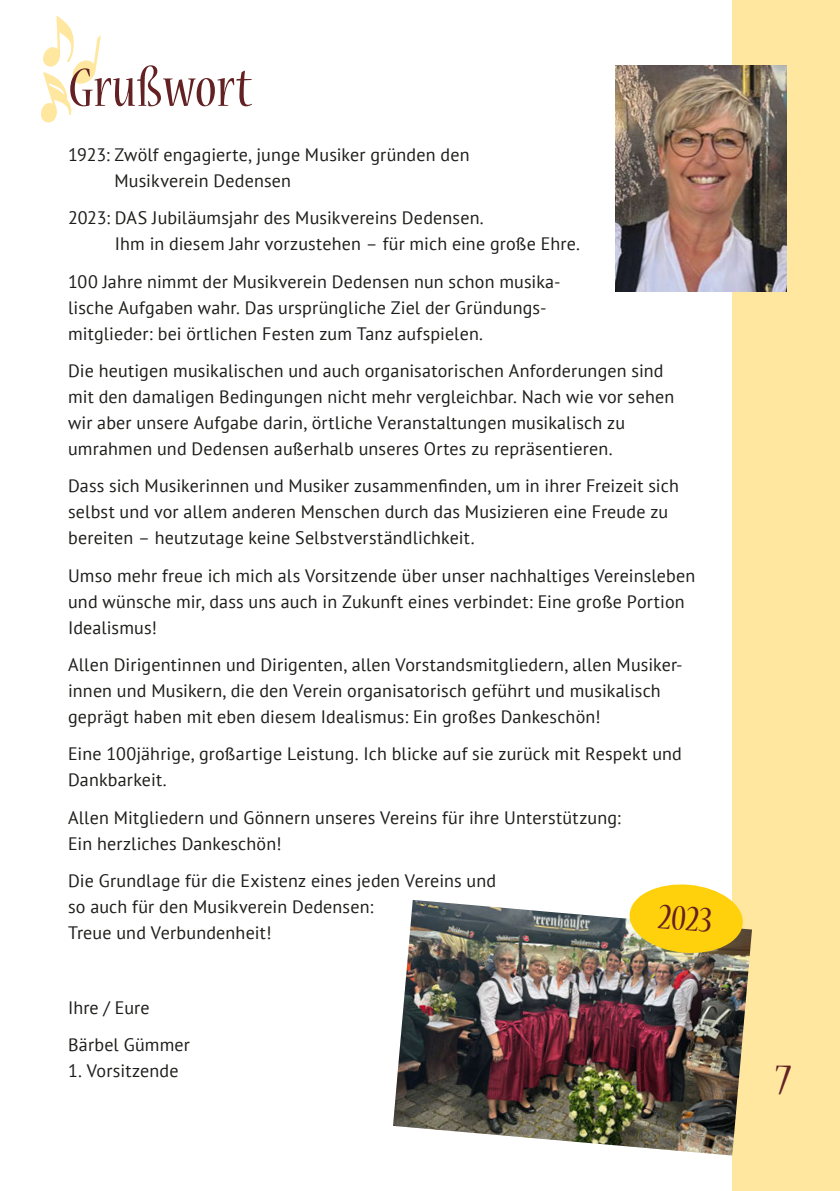
<style>
.page{position:relative;width:840px;height:1191px;background:#fff}
.page>*{position:absolute;margin:0;border:0;box-sizing:border-box;transform-origin:0 0}
.t1{font:condensed 60px "Nueva Std";color:#642123}
.t2{font:condensed 48px "Nueva Std";color:#642123}
.t3{font:condensed 40px "Nueva Std";color:#642123}
.t4{font:18px/26px "PT Sans";letter-spacing:.01em;color:#1d1d1b}
</style>
<div class="page">
<div style="left:731px;top:0;width:108px;height:1191px;background:#ffe7a0"></div>
<svg style="left:41px;top:16px;width:60px;height:106px"></svg>
<img style="left:615px;top:65px;width:170px;height:227px">
<img style="left:393px;top:900px;width:358px;height:255px">
<svg style="left:627px;top:882px;width:117px;height:73px;background:#eecc3a"></svg>
<h1 class="t1" style="left:68px;top:61px;width:185px">Grußwort</h1>
<p class="t4" style="left:114px;top:141px;width:356px;text-indent:-46px">1923: Zwölf engagierte, junge Musiker gründen den<br>Musikverein Dedensen</p>
<p class="t4" style="left:115px;top:204px;width:466px;text-indent:-47px">2023: DAS Jubiläumsjahr des Musikvereins Dedensen.<br>Ihm in diesem Jahr vorzustehen – für mich eine große Ehre.</p>
<p class="t4" style="left:68px;top:268px;width:494px">100 Jahre nimmt der Musikverein Dedensen nun schon musika&shy;lische Aufgaben wahr. Das ursprüngliche Ziel der Gründungs&shy;mitglieder: bei örtlichen Festen zum Tanz aufspielen.</p>
<p class="t4" style="left:68px;top:357px;width:607px">Die heutigen musikalischen und auch organisatorischen Anforderungen sind mit den damaligen Bedingungen nicht mehr vergleichbar. Nach wie vor sehen wir aber unsere Aufgabe darin, örtliche Veranstaltungen musikalisch zu umrahmen und Dedensen außerhalb unseres Ortes zu repräsentieren.</p>
<p class="t4" style="left:68px;top:472px;width:612px">Dass sich Musikerinnen und Musiker zusammenfinden, um in ihrer Freizeit sich selbst und vor allem anderen Menschen durch das Musizieren eine Freude zu bereiten – heutzutage keine Selbstverständlichkeit.</p>
<p class="t4" style="left:68px;top:562px;width:628px">Umso mehr freue ich mich als Vorsitzende über unser nachhaltiges Vereinsleben und wünsche mir, dass uns auch in Zukunft eines verbindet: Eine große Portion<br>Idealismus!</p>
<p class="t4" style="left:68px;top:651px;width:613px">Allen Dirigentinnen und Dirigenten, allen Vorstandsmitgliedern, allen Musiker&shy;innen und Musikern, die den Verein organisatorisch geführt und musikalisch geprägt haben mit eben diesem Idealismus: Ein großes Dankeschön!</p>
<p class="t4" style="left:68px;top:740px;width:615px">Eine 100jährige, großartige Leistung. Ich blicke auf sie zurück mit Respekt und<br>Dankbarkeit.</p>
<p class="t4" style="left:68px;top:804px;width:554px">Allen Mitgliedern und Gönnern unseres Vereins für ihre Unterstützung:<br>Ein herzliches Dankeschön!</p>
<p class="t4" style="left:68px;top:867px;width:429px">Die Grundlage für die Existenz eines jeden Vereins und so auch für den Musikverein Dedensen:<br>Treue und Verbundenheit!</p>
<h3 class="t3" style="left:660px;top:898px;width:55px;rotate:5deg">2023</h3>
<p class="t4" style="left:68px;top:988px;width:123px;line-height:37.4px">Ihre / Eure<br>Bärbel Gümmer</p>
<p class="t4" style="left:68px;top:1057px;width:112px">1. Vorsitzende</p>
<h2 class="t2" style="left:775px;top:1057px;width:17px">7</h2>
</div>
